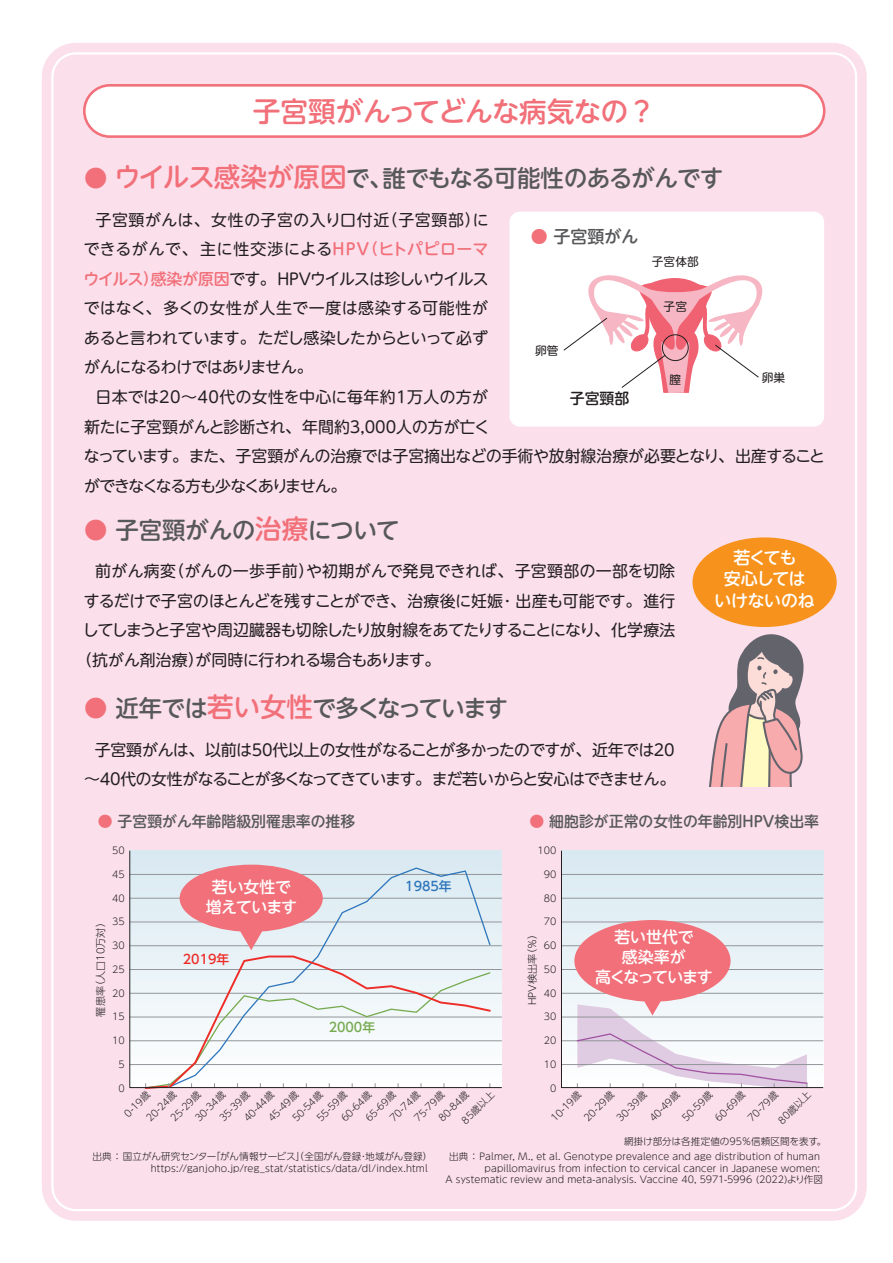
<style>
.page{position:relative;width:893px;height:1263px;background:#fff}
.page>*{position:absolute;margin:0;border:0;box-sizing:border-box;transform-origin:0 0}
.t1{font:27.6px "BIZ UDP Shin M Go Medium";color:#f17079}
.t2{font:23.4px "BIZ UDP Shin M Go Medium";color:#57585a}
.t3{font:16.95px/21.3px "BIZ UDP Shin M Go Medium";color:#fff;text-align:center}
.t4{font:16.95px "BIZ UDP Shin M Go Medium";color:#57585a}
.t5{font:15.9px/29.5px "BIZ UDP Shin M Go";color:#231f20}
.t6{font:15.9px/20.2px "BIZ UDP Shin M Go Medium";color:#fff;text-align:center}
.t7{font:14.85px "BIZ UDP Shin M Go Medium";color:#57585a}
.t8{font:14.85px "BIZ UDP Shin M Go Medium";color:#231f20}
.t9{font:12.75px "BIZ UDP Shin Go Medium";color:#76aa50}
.t10{font:12.75px "BIZ UDP Shin Go Medium";color:#ee2d28}
.t11{font:12.75px "BIZ UDP Shin Go Medium";color:#2e76bc}
.t12{font:11.7px "BIZ UDP Shin M Go";color:#231f20}
.t13{font:10.05px "BIZ UDP Shin Go Light";color:#231f20}
.t14{font:9.6px/11.7px "BIZ UDP Shin Go Light";letter-spacing:.015em;color:#231f20;text-align:right}
.s1{color:#f17079}
.s2{font-size:26.55px;color:#f17079}
.s3{font-family:"BIZ UDP Shin M Go Medium";color:#f17079}
</style>
<div class="page">
<div style="left:42px;top:43px;width:825px;height:1178px;background:#fbdfeb;border-radius:34px"></div>
<div style="left:84px;top:85px;width:740px;height:52px;background:#fff;border-radius:26px"></div>
<div style="left:83px;top:84px;width:742px;height:54px;border:3px solid #f17079;border-radius:26px"></div>
<div style="left:509px;top:212px;width:315px;height:215px;background:#fff;border-radius:11px"></div>
<svg style="left:563px;top:275px;width:200px;height:118px"></svg>
<div style="left:692px;top:537px;width:145px;height:90px;background:#f7931d;border-radius:50%"></div>
<svg style="left:129px;top:850px;width:373px;height:238px;background:#e6e1e5"></svg>
<svg style="left:561px;top:850px;width:263px;height:238px;background:#dbe7ed"></svg>
<svg style="left:709px;top:634px;width:95px;height:153px"></svg>
<svg style="left:574px;top:920px;width:234px;height:167px;background:#eac8d1"></svg>
<h1 class="t1" style="left:253px;top:98px;width:404px">子宮頸がんってどんな病気なの？</h1>
<h2 class="t2" style="left:84px;top:167px;width:640px"><span class="s1">●</span> <span class="s2">ウイルス感染が原因</span>で、誰でもなる可能性のあるがんです</h2>
<p class="t5" style="left:84px;top:205px;width:741px">　子宮頸がんは、女性の子宮の入り口付近（子宮頸部）に<br>できるがんで、主に性交渉による<span class="s3">HPV（ヒトパピローマ<br>ウイルス）感染が原因</span>です。 HPVウイルスは珍しいウイルス<br>ではなく、多くの女性が人生で一度は感染する可能性が<br>あると言われています。ただし感染したからといって必ず<br>がんになるわけではありません。<br>　日本では20〜40代の女性を中心に毎年約1万人の方が<br>新たに子宮頸がんと診断され、年間約3,000人の方が亡く<br>なっています。また、子宮頸がんの治療では子宮摘出などの手術や放射線治療が必要となり、出産することができなくなる方も少なくありません。</p>
<p class="t4" style="left:531px;top:228px;width:109px"><span class="s1">●</span> 子宮頸がん</p>
<p class="t12" style="left:652px;top:256px;width:48px">子宮体部</p>
<p class="t12" style="left:664px;top:301px;width:25px">子宮</p>
<p class="t12" style="left:535px;top:345px;width:25px">卵管</p>
<p class="t12" style="left:762px;top:372px;width:25px">卵巣</p>
<p class="t12" style="left:669px;top:373px;width:13px">膣</p>
<p class="t8" style="left:570px;top:391px;width:61px">子宮頸部</p>
<h2 class="t2" style="left:84px;top:518px;width:316px"><span class="s1">●</span> 子宮頸がんの<span class="s2">治療</span>について</h2>
<p class="t5" style="left:84px;top:556px;width:593px;text-align:justify">　前がん病変（がんの一歩手前）や初期がんで発見できれば、子宮頸部の一部を切除するだけで子宮のほとんどを残すことができ、治療後に妊娠・出産も可能です。進行してしまうと子宮や周辺臓器も切除したり放射線をあてたりすることになり、化学療法（抗がん剤治療）が同時に行われる場合もあります。</p>
<h2 class="t2" style="left:84px;top:697px;width:425px"><span class="s1">●</span> 近年では<span class="s2">若い女性</span>で多くなっています</h2>
<p class="t5" style="left:84px;top:735px;width:592px">　子宮頸がんは、以前は50代以上の女性がなることが多かったのですが、近年では20〜40代の女性がなることが多くなってきています。まだ若いからと安心はできません。</p>
<p class="t3" style="left:714px;top:547px;width:102px">若くても<br>安心してはいけないのね</p>
<p class="t7" style="left:98px;top:814px;width:259px"><span class="s1">●</span> 子宮頸がん年齢階級別罹患率の推移</p>
<p class="t14" style="left:112px;top:844px;width:14px">50</p>
<p class="t14" style="left:112px;top:868px;width:14px">45</p>
<p class="t14" style="left:112px;top:892px;width:14px">40</p>
<p class="t14" style="left:112px;top:916px;width:14px">35</p>
<p class="t14" style="left:112px;top:939px;width:14px">30</p>
<p class="t14" style="left:112px;top:963px;width:14px">25</p>
<p class="t14" style="left:112px;top:987px;width:14px">20</p>
<p class="t14" style="left:112px;top:1011px;width:14px">15</p>
<p class="t14" style="left:112px;top:1035px;width:14px">10</p>
<p class="t14" style="left:119px;top:1058px;width:8px">5</p>
<p class="t14" style="left:119px;top:1082px;width:8px">0</p>
<p class="t6" style="left:206px;top:877px;width:92px">若い女性で増えています</p>
<p class="t11" style="left:405px;top:880px;width:48px">1985年</p>
<p class="t13" style="left:96px;top:1016px;width:96px;rotate:-90deg">罹患率（人口10万対）</p>
<p class="t10" style="left:183px;top:952px;width:48px">2019年</p>
<p class="t9" style="left:329px;top:1020px;width:48px">2000年</p>
<p class="t14" style="left:128px;top:1100px;width:39px;line-height:18.8px;text-align:left;text-indent:-12px;rotate:-45deg">0-19歳<br>20-24歳</p>
<p class="t14" style="left:387px;top:1116px;width:39px;rotate:-45deg">70-74歳</p>
<p class="t14" style="left:412px;top:1116px;width:39px;rotate:-45deg">75-79歳</p>
<p class="t14" style="left:436px;top:1116px;width:39px;rotate:-45deg">80-84歳</p>
<p class="t14" style="left:168px;top:1116px;width:39px;rotate:-45deg">25-29歳</p>
<p class="t14" style="left:193px;top:1116px;width:39px;rotate:-45deg">30-34歳</p>
<p class="t14" style="left:217px;top:1116px;width:39px;rotate:-45deg">35-39歳</p>
<p class="t14" style="left:241px;top:1116px;width:39px;rotate:-45deg">40-44歳</p>
<p class="t14" style="left:266px;top:1116px;width:39px;rotate:-45deg">45-49歳</p>
<p class="t14" style="left:290px;top:1116px;width:39px;rotate:-45deg">50-54歳</p>
<p class="t14" style="left:314px;top:1116px;width:39px;rotate:-45deg">55-59歳</p>
<p class="t14" style="left:339px;top:1116px;width:39px;rotate:-45deg">60-64歳</p>
<p class="t14" style="left:363px;top:1116px;width:39px;rotate:-45deg">65-69歳</p>
<p class="t14" style="left:459px;top:1118px;width:43px;rotate:-45deg">85歳以上</p>
<p class="t7" style="left:529px;top:814px;width:291px"><span class="s1">●</span> 細胞診が正常の女性の年齢別HPV検出率</p>
<p class="t14" style="left:538px;top:844px;width:20px">100</p>
<p class="t14" style="left:544px;top:868px;width:14px">90</p>
<p class="t14" style="left:544px;top:892px;width:14px">80</p>
<p class="t14" style="left:544px;top:916px;width:14px">70</p>
<p class="t14" style="left:544px;top:939px;width:14px">60</p>
<p class="t14" style="left:544px;top:963px;width:14px">50</p>
<p class="t14" style="left:544px;top:987px;width:14px">40</p>
<p class="t14" style="left:544px;top:1011px;width:14px">30</p>
<p class="t14" style="left:544px;top:1035px;width:14px">20</p>
<p class="t14" style="left:544px;top:1058px;width:14px">10</p>
<p class="t14" style="left:550px;top:1082px;width:8px">0</p>
<p class="t6" style="left:595px;top:927px;width:119px">若い世代で<br>感染率が<br>高くなっています</p>
<p class="t13" style="left:527px;top:1005px;width:73px;rotate:-90deg">HPV検出率（％）</p>
<p class="t14" style="left:549px;top:1116px;width:39px;rotate:-45deg">10-19歳</p>
<p class="t14" style="left:581px;top:1116px;width:39px;rotate:-45deg">20-29歳</p>
<p class="t14" style="left:614px;top:1116px;width:39px;rotate:-45deg">30-39歳</p>
<p class="t14" style="left:647px;top:1116px;width:39px;rotate:-45deg">40-49歳</p>
<p class="t14" style="left:680px;top:1116px;width:39px;rotate:-45deg">50-59歳</p>
<p class="t14" style="left:713px;top:1116px;width:39px;rotate:-45deg">60-69歳</p>
<p class="t14" style="left:745px;top:1116px;width:39px;rotate:-45deg">70-79歳</p>
<p class="t14" style="left:776px;top:1118px;width:43px;rotate:-45deg">80歳以上</p>
<p class="t14" style="left:624px;top:1135px;width:200px">網掛け部分は各推定値の95％信頼区間を表す。</p>
<p class="t14" style="left:92px;top:1150px;width:337px">出典 ： 国立がん研究センター「がん情報サービス」（全国がん登録・地域がん登録）https://ganjoho.jp/reg_stat/statistics/data/dl/index.html</p>
<p class="t14" style="left:449px;top:1150px;width:372px">出典 ： Palmer, M., et al. Genotype prevalence and age distribution of human</p>
<p class="t14" style="left:484px;top:1162px;width:337px">papillomavirus from infection to cervical cancer in Japanese women:</p>
<p class="t14" style="left:445px;top:1174px;width:379px">A systematic review and meta-analysis. Vaccine 40, 5971-5996 (2022)より作図</p>
</div>
